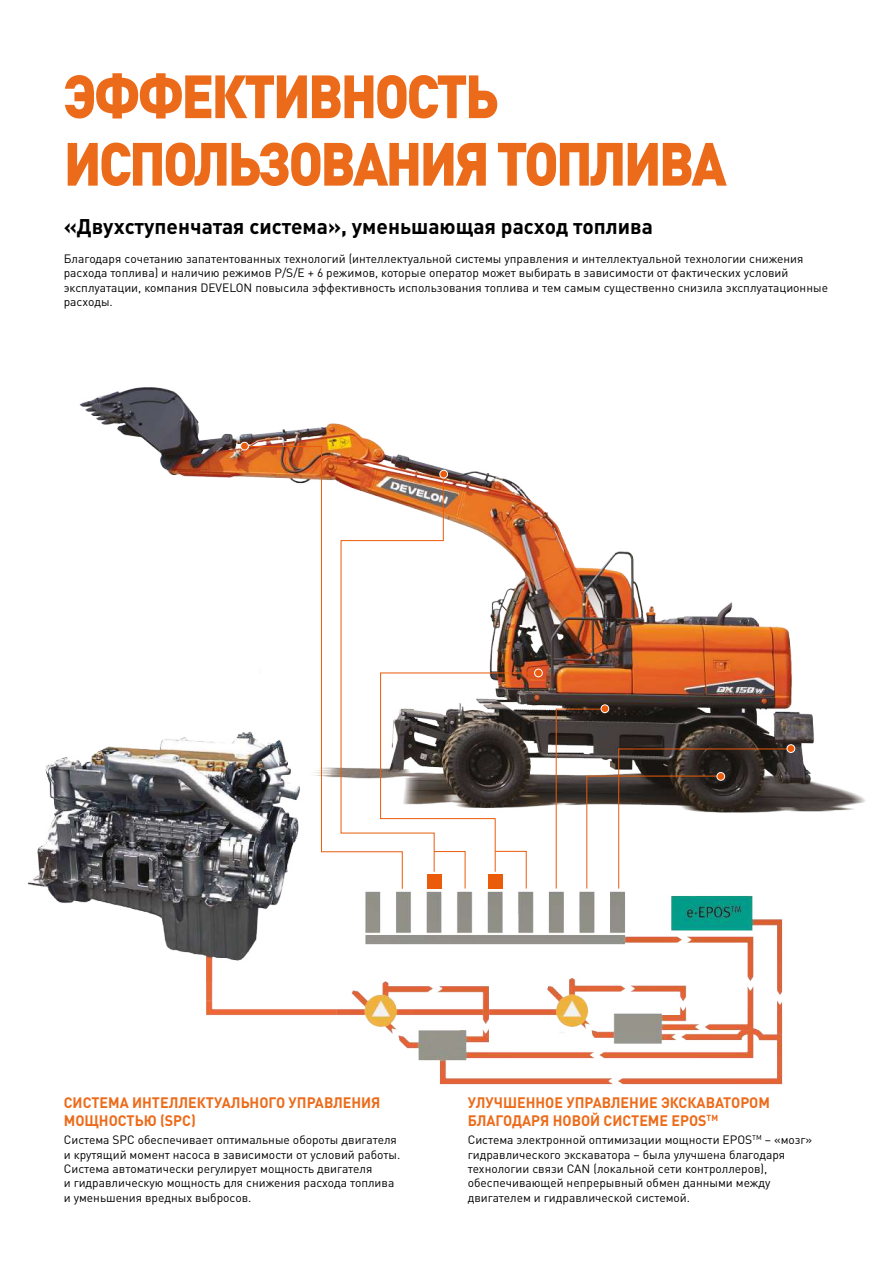
<style>
.page{position:relative;width:893px;height:1263px;background:#fff}
.page>*{position:absolute;margin:0;border:0;box-sizing:border-box;transform-origin:0 0}
.t1{font:900 60px/67.5px "DIN Pro";letter-spacing:-.05em;color:#ec6b1a;scale:.9 1}
.t2{font:700 21px "DIN Pro";color:#000}
.t3{font:700 15px/18px "DIN Pro";color:#ec6b1a;scale:.95 1}
.t4{font:12px/14.4px "DIN Pro";color:#000}
</style>
<div class="page">
<img style="left:27px;top:387px;width:838px;height:698px">
<svg style="left:244px;top:446px;width:159px;height:443px"></svg>
<img style="left:340px;top:473px;width:199px;height:416px">
<svg style="left:555px;top:708px;width:237px;height:181px"></svg>
<div style="left:241px;top:442px;width:7px;height:8px;background:#ea5b0a;border-radius:50%"></div>
<div style="left:240px;top:442px;width:9px;height:8px;border:1px solid #fff;border-radius:50%"></div>
<div style="left:440px;top:470px;width:8px;height:8px;background:#ea5b0a;border-radius:50%"></div>
<div style="left:439px;top:470px;width:9px;height:8px;border:1px solid #fff;border-radius:50%"></div>
<div style="left:535px;top:669px;width:7px;height:8px;background:#ea5b0a;border-radius:50%"></div>
<div style="left:534px;top:669px;width:9px;height:8px;border:1px solid #fff;border-radius:50%"></div>
<div style="left:601px;top:705px;width:8px;height:8px;background:#ea5b0a;border-radius:50%"></div>
<div style="left:601px;top:704px;width:8px;height:9px;border:1px solid #fff;border-radius:50%"></div>
<div style="left:787px;top:745px;width:8px;height:7px;background:#ea5b0a;border-radius:50%"></div>
<div style="left:787px;top:744px;width:8px;height:9px;border:1px solid #fff;border-radius:50%"></div>
<div style="left:717px;top:772px;width:8px;height:8px;background:#ea5b0a;border-radius:50%"></div>
<div style="left:716px;top:772px;width:9px;height:9px;border:1px solid #fff;border-radius:50%"></div>
<h1 class="t1" style="left:64px;top:60px;width:738px">ЭФФЕКТИВНОСТЬ<br>ИСПОЛЬЗОВАНИЯ ТОПЛИВА</h1>
<h2 class="t2" style="left:64px;top:212px;width:591px">«Двухступенчатая система», уменьшающая расход топлива</h2>
<p class="t4" style="left:64px;top:251px;width:766px">Благодаря сочетанию запатентованных технологий (интеллектуальной системы управления и интеллектуальной технологии снижения расхода топлива) и наличию режимов P/S/E + 6 режимов, которые оператор может выбирать в зависимости от фактических условий эксплуатации, компания DEVELON повысила эффективность использования топлива и тем самым существенно снизила эксплуатационные расходы.</p>
<p class="t3" style="left:64px;top:1092px;width:335px">СИСТЕМА ИНТЕЛЛЕКТУАЛЬНОГО УПРАВЛЕНИЯ<br>МОЩНОСТЬЮ (SPC)</p>
<p class="t4" style="left:64px;top:1132px;width:338px">Система SPC обеспечивает оптимальные обороты двигателя и крутящий момент насоса в зависимости от условий работы.<br>Система автоматически регулирует мощность двигателя<br>и гидравлическую мощность для снижения расхода топлива и уменьшения вредных выбросов.</p>
<p class="t3" style="left:468px;top:1092px;width:320px">УЛУЧШЕННОЕ УПРАВЛЕНИЕ ЭКСКАВАТОРОМ<br>БЛАГОДАРЯ НОВОЙ СИСТЕМЕ EPOS<sup>TM</sup></p>
<p class="t4" style="left:468px;top:1132px;width:346px">Система электронной оптимизации мощности EPOS<sup>TM</sup> – «мозг» гидравлического экскаватора – была улучшена благодаря технологии связи CAN (локальной сети контроллеров), обеспечивающей непрерывный обмен данными между двигателем и гидравлической системой.</p>
</div>
